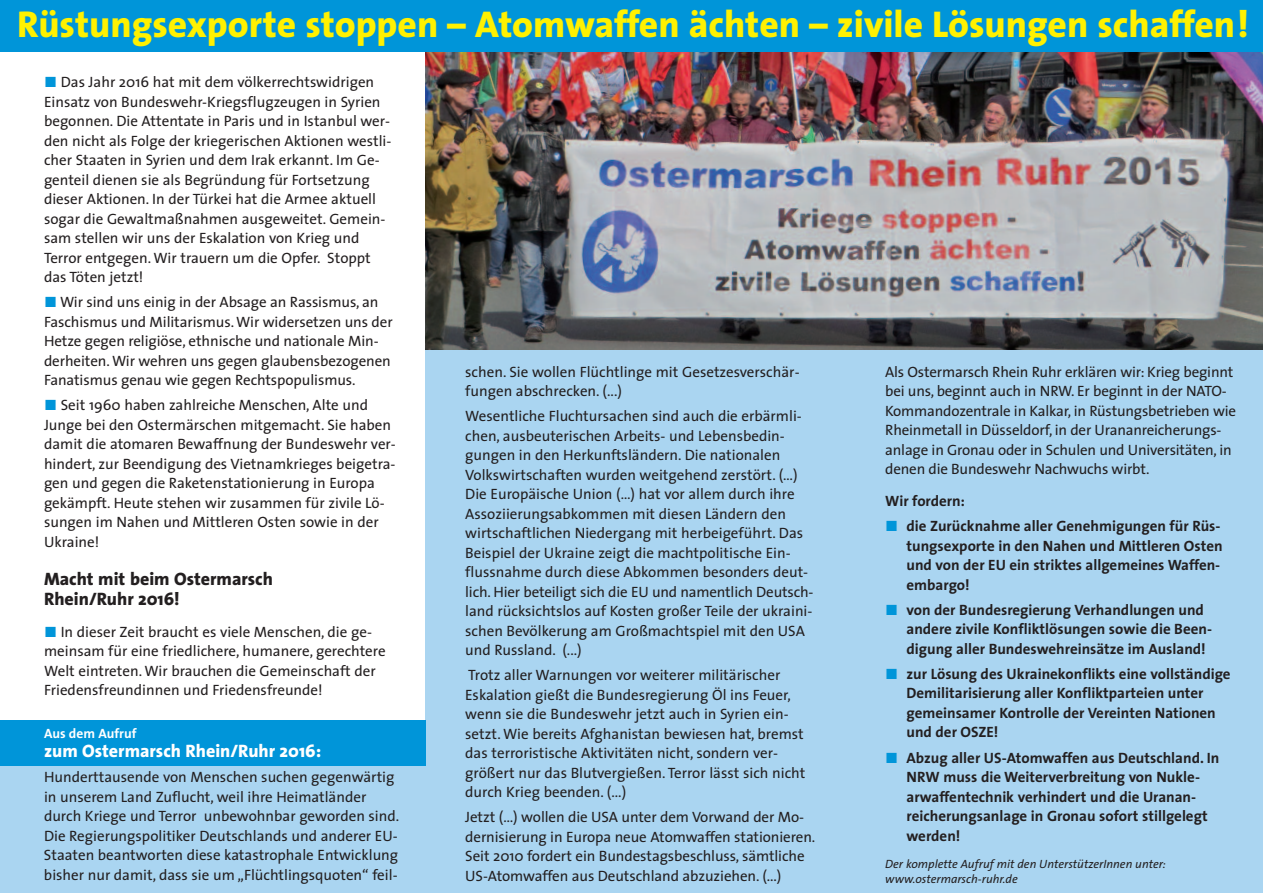
<style>
.page{position:relative;width:1263px;height:893px;background:#fff}
.page>*{position:absolute;margin:0;border:0;box-sizing:border-box;transform-origin:0 0}
.t1{font:800 37.5px "The Sans";color:#fff101}
.t2{font:800 18px/19.5px "The Sans";color:#231f20}
.t3{font:800 18px "The Sans";color:#fff}
.t4{font:15px/19.5px "The Sans";color:#231f20}
.t5{font:700 15px/19.5px "The Sans";color:#231f20}
.t6{font:700 13.5px "The Sans";color:#fff}
.t7{font:italic 12px/15px "The Sans";color:#231f20}
.s1{font-family:"The Sans Expert";color:#0095d9}
.s2{font-family:"The Sans Expert";font-weight:400;color:#0095d9}
</style>
<div class="page">
<div style="left:0;top:728px;width:441px;height:165px;background:#aad5f1"></div>
<img style="left:425px;top:52px;width:838px;height:298px">
<div style="left:0;top:0;width:1263px;height:52px;background:#0095d9"></div>
<div style="left:425px;top:350px;width:838px;height:543px;background:#aad5f1"></div>
<div style="left:0;top:720px;width:425px;height:46px;background:#0095d9"></div>
<h1 class="t1" style="left:17px;top:9px;width:1233px">Rüstungsexporte stoppen – Atomwaffen ächten – zivile Lösungen schaffen!</h1>
<p class="t4" style="left:44px;top:74px;width:349px"><span class="s1">ó</span> Das Jahr 2016 hat mit dem völkerrechtswidrigen Einsatz von Bundeswehr-Kriegsflugzeugen in Syrien begonnen. Die Attentate in Paris und in Istanbul wer&shy;den nicht als Folge der kriegerischen Aktionen westli&shy;cher Staaten in Syrien und dem Irak erkannt. Im Ge&shy;genteil dienen sie als Begründung für Fortsetzung dieser Aktionen. In der Türkei hat die Armee aktuell sogar die Gewaltmaßnahmen ausgeweitet. Gemein&shy;sam stellen wir uns der Eskalation von Krieg und Terror entgegen. Wir trauern um die Opfer. Stoppt das Töten jetzt!</p>
<p class="t4" style="left:44px;top:294px;width:350px"><span class="s1">ó</span> Wir sind uns einig in der Absage an Rassismus, an Faschismus und Militarismus.Wir widersetzen uns der Hetze gegen religiöse, ethnische und nationale Min&shy;derheiten.Wir wehren uns gegen glaubensbezogenen Fanatismus genau wie gegen Rechtspopulismus.</p>
<p class="t4" style="left:44px;top:397px;width:353px"><span class="s1">ó</span> Seit 1960 haben zahlreiche Menschen, Alte und Junge bei den Ostermärschen mitgemacht. Sie haben damit die atomaren Bewaffnung der Bundeswehr ver&shy;hindert, zur Beendigung des Vietnamkrieges beigetra&shy;gen und gegen die Raketenstationierung in Europa gekämpft. Heute stehen wir zusammen für zivile Lö&shy;sungen im Nahen und Mittleren Osten sowie in der Ukraine!</p>
<p class="t4" style="left:465px;top:363px;width:336px">schen. Sie wollen Flüchtlinge mit Gesetzesverschär&shy;fungen abschrecken. (...)</p>
<p class="t4" style="left:465px;top:408px;width:350px">Wesentliche Fluchtursachen sind auch die erbärmli&shy;chen, ausbeuterischen Arbeits- und Lebensbedin&shy;gungen in den Herkunftsländern. Die nationalen Volkswirtschaften wurden weitgehend zerstört. (…)<br>Die Europäische Union (…) hat vor allem durch ihre Assoziierungsabkommen mit diesen Ländern den wirtschaftlichen Niedergang mit herbeigeführt. Das Beispiel der Ukraine zeigt die machtpolitische Ein&shy;flussnahme durch diese Abkommen besonders deut&shy;lich. Hier beteiligt sich die EU und namentlich Deutsch&shy;land rücksichtslos auf Kosten großer Teile der ukraini&shy;schen Bevölkerung am Großmachtspiel mit den USA und Russland. (...)</p>
<p class="t4" style="left:465px;top:667px;width:341px">Trotz aller Warnungen vor weiterer militärischer Eskalation gießt die Bundesregierung Öl ins Feuer, wenn sie die Bundeswehr jetzt auch in Syrien ein&shy;setzt. Wie bereits Afghanistan bewiesen hat, bremst das terroristische Aktivitäten nicht, sondern ver&shy;größert nur das Blutvergießen. Terror lässt sich nicht durch Krieg beenden. (...)</p>
<p class="t4" style="left:465px;top:809px;width:351px">Jetzt (…) wollen die USA unter dem Vorwand der Mo&shy;dernisierung in Europa neue Atomwaffen stationieren.<br>Seit 2010 fordert ein Bundestagsbeschluss, sämtliche US-Atomwaffen aus Deutschland abzuziehen. (...)</p>
<p class="t4" style="left:885px;top:363px;width:352px">Als Ostermarsch Rhein Ruhr erklären wir: Krieg beginnt bei uns, beginnt auch in NRW. Er beginnt in der NATO-Kommandozentrale in Kalkar, in Rüstungsbetrieben wie Rheinmetall in Düsseldorf, in der Urananreicherungs&shy;anlage in Gronau oder in Schulen und Universitäten, in denen die Bundeswehr Nachwuchs wirbt.</p>
<p class="t5" style="left:885px;top:490px;width:337px;line-height:25px">Wir fordern:<br><span class="s2">ó</span> die Zurücknahme aller Genehmigungen für Rüs-</p>
<p class="t5" style="left:906px;top:537px;width:318px">tungsexporte in den Nahen und Mittleren Osten und von der EU ein striktes allgemeines Waffen&shy;embargo!</p>
<p class="t5" style="left:906px;top:601px;width:307px;text-indent:-21px"><span class="s2">ó</span> von der Bundesregierung Verhandlungen und andere zivile Konfliktlösungen sowie die Been&shy;digung aller Bundeswehreinsätze im Ausland!</p>
<p class="t5" style="left:906px;top:665px;width:326px;text-indent:-21px"><span class="s2">ó</span> zur Lösung des Ukrainekonflikts eine vollständige Demilitarisierung aller Konfliktparteien unter gemeinsamer Kontrolle der Vereinten Nationen und der OSZE!</p>
<p class="t5" style="left:906px;top:749px;width:314px;text-indent:-21px"><span class="s2">ó</span> Abzug aller US-Atomwaffen aus Deutschland. In NRW muss die Weiterverbreitung von Nukle&shy;arwaffentechnik verhindert und die Uranan&shy;reicherungsanlage in Gronau sofort stillgelegt werden!</p>
<p class="t7" style="left:885px;top:858px;width:282px">Der komplette Aufruf mit den UnterstützerInnen unter: www.ostermarsch-ruhr.de</p>
<p class="t2" style="left:44px;top:571px;width:231px">Macht mit beim Ostermarsch<br>Rhein/Ruhr 2016!</p>
<p class="t4" style="left:44px;top:623px;width:343px"><span class="s1">ó</span> In dieser Zeit braucht es viele Menschen, die ge&shy;meinsam für eine friedlichere, humanere, gerechtere Welt eintreten. Wir brauchen die Gemeinschaft der Friedensfreundinnen und Friedensfreunde!</p>
<p class="t6" style="left:44px;top:728px;width:94px">Aus dem Aufruf</p>
<p class="t3" style="left:44px;top:744px;width:279px">zum Ostermarsch Rhein/Ruhr 2016:</p>
<p class="t4" style="left:44px;top:769px;width:357px">Hunderttausende von Menschen suchen gegenwärtig in unserem Land Zuflucht, weil ihre Heimatländer durch Kriege und Terror unbewohnbar geworden sind.<br>Die Regierungspolitiker Deutschlands und anderer EU-Staaten beantworten diese katastrophale Entwicklung bisher nur damit, dass sie um „Flüchtlingsquoten“ feil-</p>
</div>
